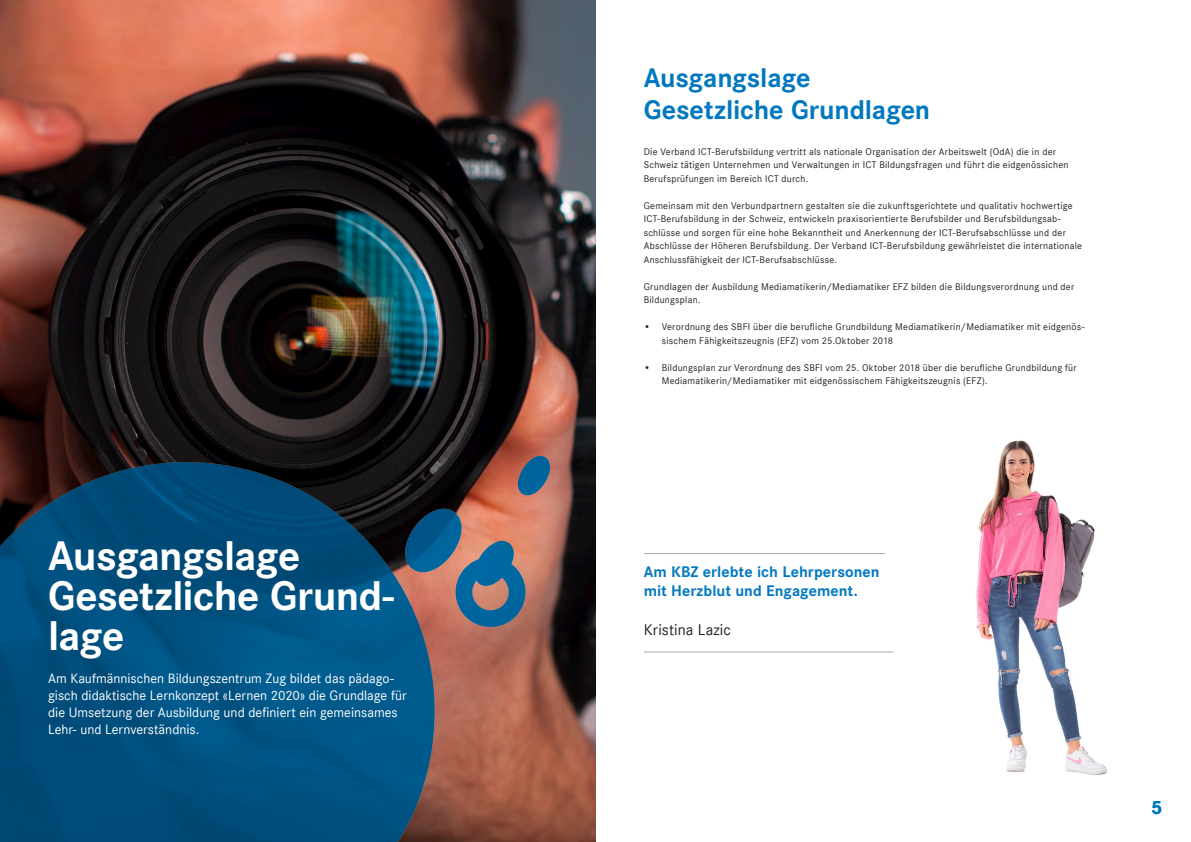
<style>
.page{position:relative;width:1191px;height:842px;background:#fff}
.page>*{position:absolute;margin:0;border:0;box-sizing:border-box;transform-origin:0 0}
.t1{font:700 43px/40px "Corporate S";letter-spacing:-.015em;color:#fff}
.t2{font:700 28px/32px "Corporate S";letter-spacing:-.005em;color:#0078c0}
.t3{font:700 20px "Corporate S";color:#0078c0}
.t4{font:700 16px/19.2px "Corporate S";letter-spacing:.005em;color:#0078c0}
.t5{font:16px "Corporate S";letter-spacing:.005em;color:#231f20}
.t6{font:14px/17px "Corporate S";color:#fff}
.t7{font:10px/13.5px "Corporate S";letter-spacing:.025em;color:#231f20}
</style>
<div class="page">
<img style="left:0;top:0;width:595px;height:842px">
<img style="left:976px;top:440px;width:131px;height:335px">
<hr style="left:643px;top:553px;width:241px;height:1px;background:#a8a9ad">
<hr style="left:643px;top:652px;width:250px;height:1px;background:#a8a9ad">
<svg style="left:517px;top:455px;width:33px;height:42px"></svg>
<svg style="left:435px;top:507px;width:90px;height:121px;background:#7a7780"></svg>
<svg style="left:0;top:462px;width:435px;height:380px;background:#064b74"></svg>
<h1 class="t1" style="left:48px;top:534px;width:347px">Ausgangslage<br>Gesetzliche Grund&shy;lage</h1>
<h3 class="t6" style="left:48px;top:670px;width:360px">Am Kaufmännischen Bildungszentrum Zug bildet das pädago&shy;gisch didaktische Lernkonzept «Lernen 2020» die Grundlage für die Umsetzung der Ausbildung und definiert ein gemeinsames Lehr- und Lernverständnis.</h3>
<h2 class="t2" style="left:643px;top:61px;width:288px">Ausgangslage<br>Gesetzliche Grundlagen</h2>
<p class="t7" style="left:643px;top:145px;width:426px">Die Verband ICT-Berufsbildung vertritt als nationale Organisation der Arbeitswelt (OdA) die in der<br>Schweiz tätigen Unternehmen und Verwaltungen in ICT Bildungsfragen und führt die eidgenössichen<br>Berufsprüfungen im Bereich ICT durch.</p>
<p class="t7" style="left:643px;top:199px;width:440px">Gemeinsam mit den Verbundpartnern gestalten sie die zukunftsgerichtete und qualitativ hochwertige ICT-Berufsbildung in der Schweiz, entwickeln praxisorientierte Berufsbilder und Berufsbildungsab&shy;schlüsse und sorgen für eine hohe Bekanntheit und Anerkennung der ICT-Berufsabschlüsse und der Abschlüsse der Höheren Berufsbildung. Der Verband ICT-Berufsbildung gewährleistet die internationale Anschlussfähigkeit der ICT-Berufsabschlüsse.</p>
<p class="t7" style="left:643px;top:280px;width:432px">Grundlagen der Ausbildung Mediamatikerin/Mediamatiker EFZ bilden die Bildungsverordnung und der<br>Bildungsplan.</p>
<p class="t7" style="left:661px;top:320px;width:424px;text-indent:-18px">• Verordnung des SBFI über die berufliche Grundbildung Mediamatikerin/Mediamatiker mit eidgenös&shy;sischem Fähigkeitszeugnis (EFZ) vom 25.Oktober 2018</p>
<p class="t7" style="left:661px;top:361px;width:416px;text-indent:-18px">• Bildungsplan zur Verordnung des SBFI vom 25. Oktober 2018 über die berufliche Grundbildung für<br>Mediamatikerin/Mediamatiker mit eidgenössischem Fähigkeitszeugnis (EFZ).</p>
<h3 class="t4" style="left:643px;top:562px;width:237px">Am KBZ erlebte ich Lehrpersonen mit Herzblut und Engagement.</h3>
<h3 class="t5" style="left:643px;top:621px;width:89px">Kristina Lazic</h3>
<h3 class="t3" style="left:1151px;top:793px;width:13px">5</h3>
</div>
